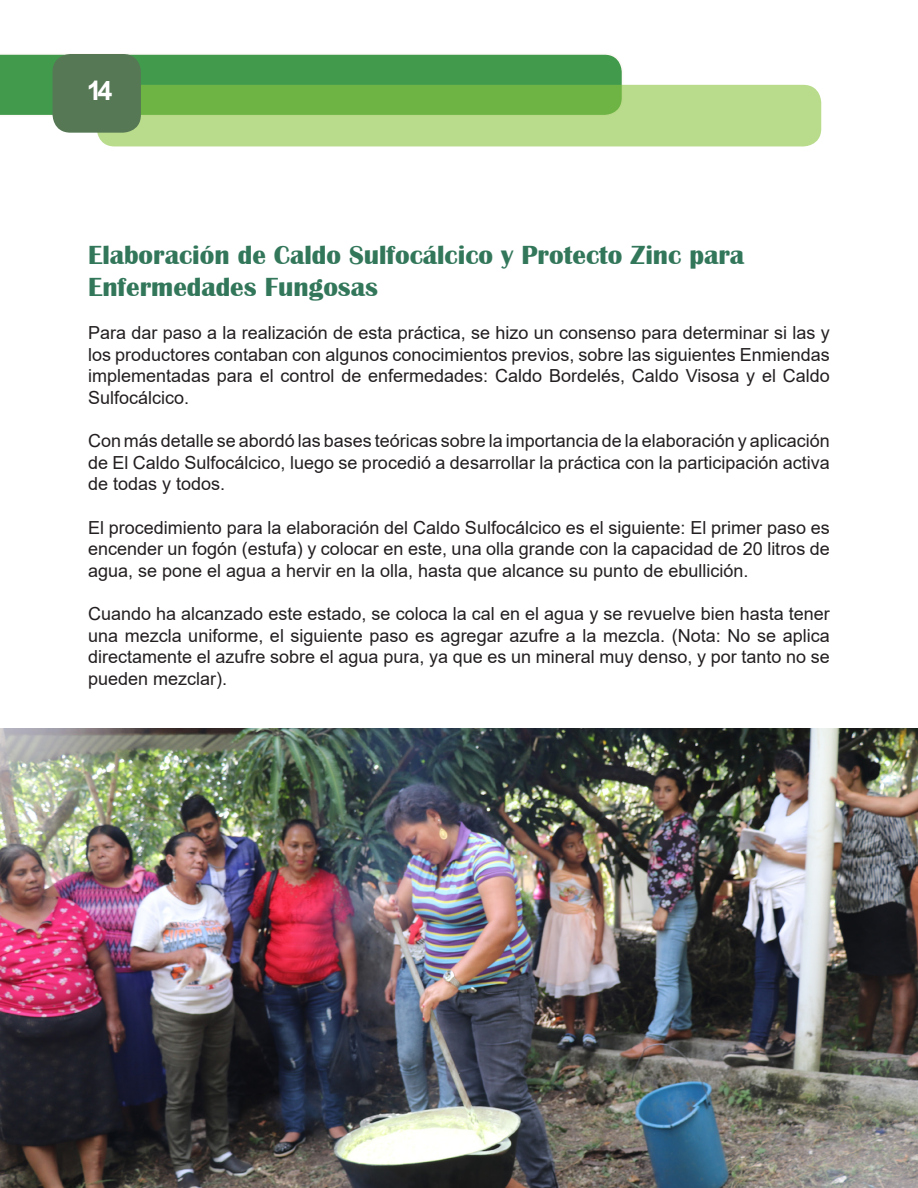
<style>
.page{position:relative;width:918px;height:1188px;background:#fff}
.page>*{position:absolute;margin:0;border:0;box-sizing:border-box;transform-origin:0 0}
.Subtitulo{font:700 27px "Britannic";color:#33775b}
.t1{font:700 27px "Arial";color:#fff}
.t2{font:18px/21.6px "Arial";color:#231f20;text-align:justify}
</style>
<div class="page">
<div style="left:0;top:54px;width:623px;height:62px;background:#429b4d"></div>
<svg style="left:97px;top:85px;width:724px;height:61px;background:#9fce73"></svg>
<div style="left:53px;top:54px;width:88px;height:79px;background:#567855;border-radius:18px"></div>
<img style="left:0;top:729px;width:918px;height:459px">
<h1 class="t1" style="left:87px;top:72px;width:27px">14</h1>
<p class="Subtitulo" style="left:88px;top:239px;width:658px">Elaboración de Caldo Sulfocálcico y Protecto Zinc para</p>
<p class="Subtitulo" style="left:88px;top:272px;width:291px">Enfermedades Fungosas</p>
<p class="t2" style="left:88px;top:322px;width:743px">Para dar paso a la realización de esta práctica, se hizo un consenso para determinar si las y los productores contaban con algunos conocimientos previos, sobre las siguientes Enmiendas implementadas para el control de enfermedades: Caldo Bordelés, Caldo Visosa y el Caldo Sulfocálcico.</p>
<p class="t2" style="left:88px;top:430px;width:743px">Con más detalle se abordó las bases teóricas sobre la importancia de la elaboración y aplicación de El Caldo Sulfocálcico, luego se procedió a desarrollar la práctica con la participación activa de todas y todos.</p>
<p class="t2" style="left:88px;top:516px;width:743px">El procedimiento para la elaboración del Caldo Sulfocálcico es el siguiente: El primer paso es encender un fogón (estufa) y colocar en este, una olla grande con la capacidad de 20 litros de agua, se pone el agua a hervir en la olla, hasta que alcance su punto de ebullición.</p>
<p class="t2" style="left:88px;top:603px;width:743px">Cuando ha alcanzado este estado, se coloca la cal en el agua y se revuelve bien hasta tener una mezcla uniforme, el siguiente paso es agregar azufre a la mezcla. (Nota: No se aplica directamente el azufre sobre el agua pura, ya que es un mineral muy denso, y por tanto no se pueden mezclar).</p>
</div>
